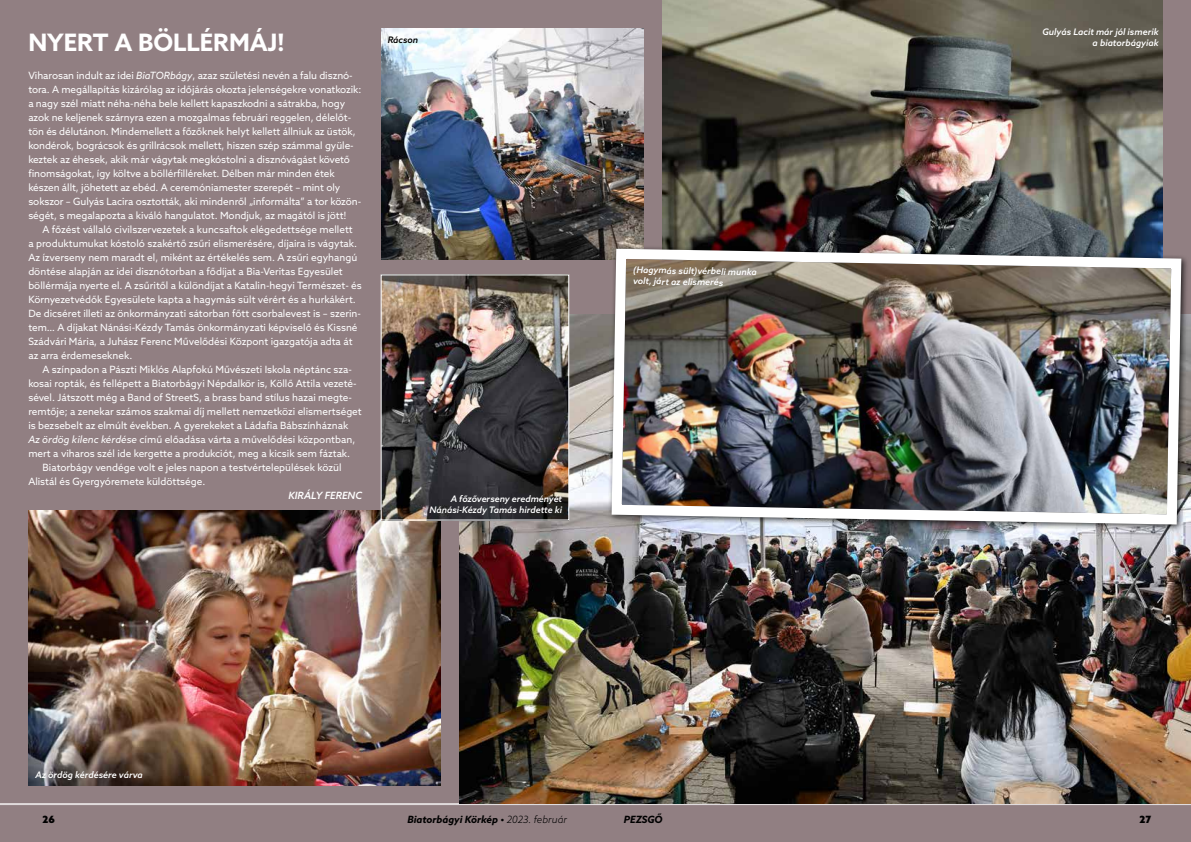
<style>
.page{position:relative;width:1191px;height:842px;background:#917f82}
.page>*{position:absolute;margin:0;border:0;box-sizing:border-box;transform-origin:0 0}
.t1{font:700 24px "Azo Sans";color:#fff}
.t2{font:10px/14px "Azo Sans";letter-spacing:-.005em;color:#fff}
.t3{font:italic 700 10px "Azo Sans";color:#000}
.t4{font:italic 500 10px "Azo Sans";color:#fff}
.t5{font:900 10px "Azo Sans";color:#000}
.t6{font:italic 500 9px/11px "Azo Sans";color:#fff;text-align:right}
.t7{font:italic 500 9px "Azo Sans";color:#000}
.s1{font-style:italic}
.s2{font-weight:300}
</style>
<div class="page">
<hr style="left:0;top:803px;width:1191px;height:2px;background:#e0dbdc">
<img style="left:28px;top:511px;width:412px;height:274px">
<img style="left:459px;top:314px;width:732px;height:489px">
<img style="left:381px;top:28px;width:262px;height:231px">
<img style="left:662px;top:0;width:500px;height:244px">
<img style="left:606px;top:244px;width:580px;height:286px">
<img style="left:383px;top:276px;width:184px;height:242px">
<div style="left:381px;top:274px;width:188px;height:246px;border:1px solid #fff"></div>
<h1 class="t1" style="left:28px;top:26px;width:258px">NYERT A BÖLLÉRMÁJ!</h1>
<p class="t2" style="left:28px;top:68px;width:334px">Viharosan indult az idei <span class="s1">BiaTORbágy</span>, azaz születési nevén a falu disznó&shy;tora. A megállapítás kizárólag az időjárás okozta jelenségekre vonatkozik: a nagy szél miatt néha-néha bele kellett kapaszkodni a sátrakba, hogy azok ne keljenek szárnyra ezen a mozgalmas februári reggelen, délelőt&shy;tön és délutánon. Mindemellett a főzőknek helyt kellett állniuk az üstök, kondérok, bográcsok és grillrácsok mellett, hiszen szép számmal gyüle&shy;keztek az éhesek, akik már vágytak megkóstolni a disznóvágást követő finomságokat, így költve a böllérfilléreket. Délben már minden étek készen állt, jöhetett az ebéd. A ceremóniamester szerepét – mint oly sokszor – Gulyás Lacira osztották, aki mindenről „informálta” a tor közön&shy;ségét, s megalapozta a kiváló hangulatot. Mondjuk, az magától is jött!</p>
<p class="t2" style="left:28px;top:222px;width:335px;text-indent:14px">A főzést vállaló civilszervezetek a kuncsaftok elégedettsége mellett<br>a produktumukat kóstoló szakértő zsűri elismerésére, díjaira is vágytak.<br>Az ízverseny nem maradt el, miként az értékelés sem. A zsűri egyhangú döntése alapján az idei disznótorban a fődíjat a Bia-Veritas Egyesület böllérmája nyerte el. A zsűritől a különdíjat a Katalin-hegyi Természet- és Környezetvédők Egyesülete kapta a hagymás sült vérért és a hurkákért.<br>De dicséret illeti az önkormányzati sátorban főtt csorbalevest is – szerin&shy;tem… A díjakat Nánási-Kézdy Tamás önkormányzati képviselő és Kissné Szádvári Mária, a Juhász Ferenc Művelődési Központ igazgatója adta át az arra érdemeseknek.</p>
<p class="t2" style="left:43px;top:362px;width:311px">A színpadon a Pászti Miklós Alapfokú Művészeti Iskola néptánc sza-</p>
<p class="t2" style="left:28px;top:376px;width:330px">kosai ropták, és fellépett a Biatorbágyi Népdalkör is, Köllő Attila vezeté-</p>
<p class="t2" style="left:28px;top:390px;width:325px">sével. Játszott még a Band of StreetS, a brass band stílus hazai megte-</p>
<p class="t2" style="left:28px;top:404px;width:335px">remtője; a zenekar számos szakmai díj mellett nemzetközi elismertséget</p>
<p class="t2" style="left:28px;top:418px;width:321px">is bezsebelt az elmúlt években. A gyerekeket a Ládafia Bábszínháznak</p>
<p class="t2" style="left:28px;top:432px;width:328px"><span class="s1">Az ördög kilenc kérdése</span> című előadása várta a művelődési központban,</p>
<p class="t2" style="left:28px;top:446px;width:323px">mert a viharos szél ide kergette a produkciót, meg a kicsik sem fáztak.</p>
<p class="t2" style="left:43px;top:460px;width:300px">Biatorbágy vendége volt e jeles napon a testvértelepülések közül</p>
<p class="t2" style="left:28px;top:474px;width:179px">Alistál és Gyergyóremete küldöttsége.</p>
<p class="t4" style="left:288px;top:489px;width:75px">KIRÁLY FERENC</p>
<p class="t7" style="left:388px;top:33px;width:32px">Rácson</p>
<p class="t6" style="left:429px;top:493px;width:134px">A főzőverseny eredményét<br>Nánási-Kézdy Tamás hirdette ki</p>
<p class="t6" style="left:633px;top:264px;width:125px;text-align:left;rotate:1deg">(Hagymás sült)vérbeli munka volt, járt az elismerés</p>
<p class="t6" style="left:35px;top:769px;width:109px">Az ördög kérdésére várva</p>
<p class="t6" style="left:1042px;top:27px;width:118px">Gulyás Lacit már jól ismerik a biatorbágyiak</p>
<p class="t5" style="left:43px;top:813px;width:14px">26</p>
<p class="t3" style="left:407px;top:813px;width:161px">Biatorbágyi Körkép • <span class="s2">2023. február</span></p>
<p class="t3" style="left:624px;top:813px;width:40px">PEZSGŐ</p>
<p class="t5" style="left:1139px;top:813px;width:13px">27</p>
</div>
